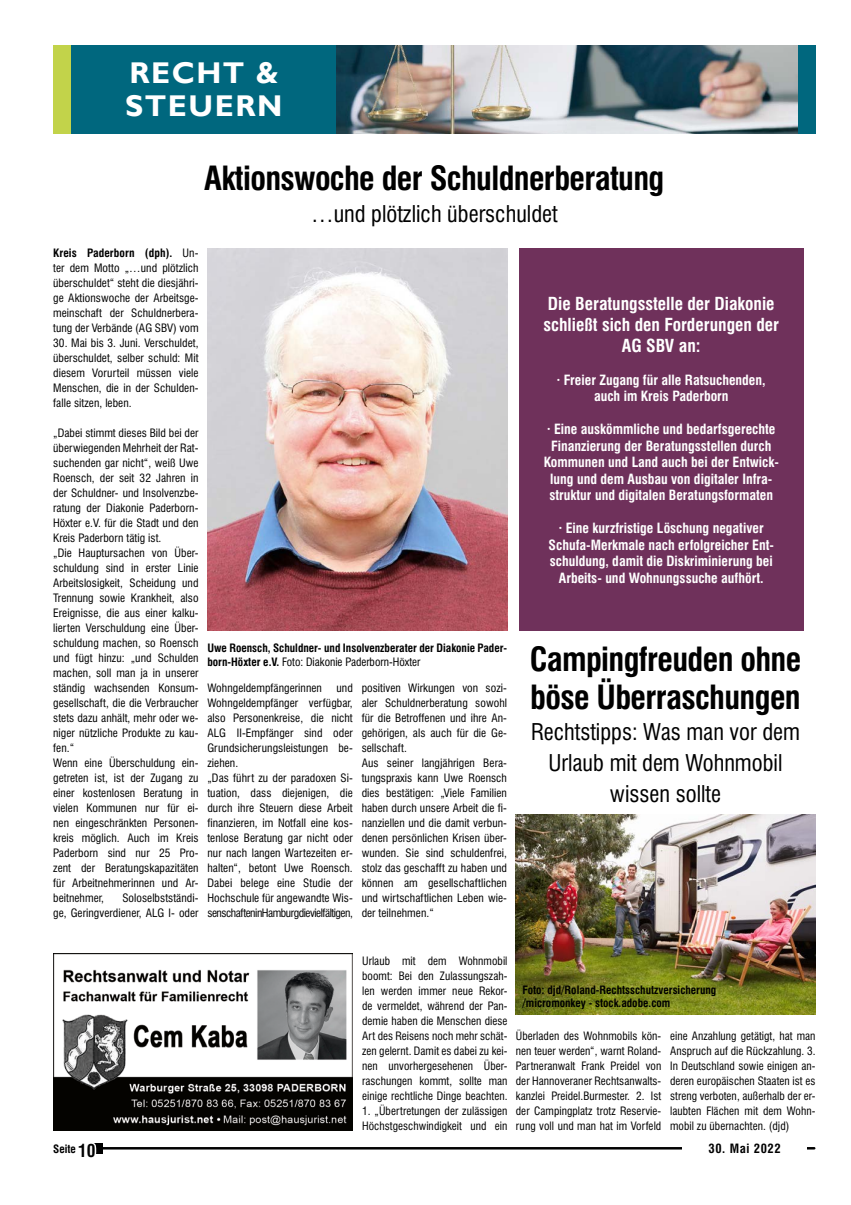
<style>
.page{position:relative;width:851px;height:1205px;background:#fff}
.page>*{position:absolute;margin:0;border:0;box-sizing:border-box;transform-origin:0 0}
.t1{font:700 condensed 32.5px/37.5px "Swiss 721 BT";letter-spacing:-.02em;color:#000}
.t2{font:700 30px/32.5px "Gill Sans";letter-spacing:.05em;color:#fff}
.t3{font:condensed 22.5px/31.2px "Swiss 721 BT";color:#000;text-align:center}
.t4{font:700 condensed 17.5px/21px "Swiss 721 BT";color:#fff;text-align:center}
.t5{font:700 condensed 13.75px/16.5px "Swiss 721 BT";color:#fff;text-align:center}
.t6{font:700 condensed 12.5px "Swiss 721 BT";letter-spacing:.05em;color:#000}
.t7{font:condensed 11.25px/15px "Swiss 721 BT";letter-spacing:.005em;color:#000;text-align:justify}
.t8{font:700 condensed 11.25px/13.5px "Swiss 721 BT";color:#000}
.s1{font-weight:700}
.s2{font-weight:400}
.s3{font-size:17.5px;color:#fff}
</style>
<div class="page">
<hr style="left:97px;top:1147px;width:717px;height:2px;background:#000">
<div style="left:92px;top:1143px;width:10px;height:10px;background:#000"></div>
<div style="left:682px;top:1136px;width:124px;height:24px;background:#fff"></div>
<div style="left:53px;top:45px;width:762px;height:89px;background:#00677e"></div>
<div style="left:53px;top:45px;width:18px;height:89px;background:#c2d34a"></div>
<img style="left:337px;top:45px;width:460px;height:89px">
<img style="left:53px;top:953px;width:300px;height:178px">
<img style="left:515px;top:814px;width:300px;height:200px">
<img style="left:207px;top:248px;width:300px;height:382px">
<div style="left:519px;top:248px;width:284px;height:382px;background:#6f315b"></div>
<h2 class="t2" style="left:125px;top:58px;width:159px">RECHT &amp;<br>STEUERN</h2>
<h1 class="t1" style="left:204px;top:160px;width:461px">Aktionswoche der Schuldnerberatung</h1>
<h3 class="t3" style="left:311px;top:198px;width:248px">…und plötzlich überschuldet</h3>
<p class="t7" style="left:53px;top:245px;width:147px"><span class="s1">Kreis Paderborn (dph).</span> Un&shy;ter dem Motto „…und plötzlich überschuldet“ steht die diesjähri&shy;ge Aktionswoche der Arbeitsge&shy;meinschaft der Schuldnerbera&shy;tung der Verbände (AG SBV) vom</p>
<p class="t7" style="left:53px;top:335px;width:147px">30. Mai bis 3. Juni. Verschuldet, überschuldet, selber schuld: Mit diesem Vorurteil müssen viele Menschen, die in der Schulden&shy;falle sitzen, leben.</p>
<p class="t7" style="left:53px;top:425px;width:147px;text-align:left">„Dabei stimmt dieses Bild bei der überwiegenden Mehrheit der Rat&shy;suchenden gar nicht“, weiß Uwe<br>Roensch, der seit 32 Jahren in der Schuldner- und Insolvenzbe&shy;ratung der Diakonie Paderborn-<br>Höxter e.V. für die Stadt und den<br>Kreis Paderborn tätig ist.<br>„Die Hauptursachen von Über&shy;schuldung sind in erster Linie<br>Arbeitslosigkeit, Scheidung und<br>Trennung sowie Krankheit, also<br>Ereignisse, die aus einer kalku&shy;lierten Verschuldung eine Über&shy;schuldung machen, so Roensch und fügt hinzu: „und Schulden machen, soll man ja in unserer ständig wachsenden Konsum&shy;gesellschaft, die die Verbraucher stets dazu anhält, mehr oder we&shy;niger nützliche Produkte zu kau&shy;fen.“<br>Wenn eine Überschuldung ein&shy;getreten ist, ist der Zugang zu einer kostenlosen Beratung in vielen Kommunen nur für ei&shy;nen eingeschränkten Personen&shy;kreis möglich. Auch im Kreis<br>Paderborn sind nur 25 Pro&shy;zent der Beratungskapazitäten für Arbeitnehmerinnen und Ar&shy;beitnehmer,</p>
<p class="t7" style="left:53px;top:890px;width:147px;text-align:right">Soloselbstständi-<br>ge, Geringverdiener, ALG I- oder</p>
<p class="t8" style="left:207px;top:641px;width:301px">Uwe Roensch, Schuldner- und Insolvenzberater der Diakonie Pader&shy;born-Höxter e.V. <span class="s2">Foto: Diakonie Paderborn-Höxter</span></p>
<p class="t7" style="left:207px;top:680px;width:116px">Wohngeldempfängerinnen</p>
<p class="t7" style="left:207px;top:680px;width:147px;text-align:left;text-indent:129px">und<br>Wohngeldempfänger verfügbar, also Personenkreise, die nicht<br>ALG II-Empfänger sind oder<br>Grundsicherungsleistungen be&shy;ziehen.<br>„Das führt zu der paradoxen Si&shy;tuation, dass diejenigen, die durch ihre Steuern diese Arbeit finanzieren, im Notfall eine kos&shy;tenlose Beratung gar nicht oder nur nach langen Wartezeiten er&shy;halten“, betont Uwe Roensch.<br>Dabei belege eine Studie der<br>Hochschule für angewandte Wis&shy;senschaften in Hamburg die vielfältigen,</p>
<p class="t7" style="left:361px;top:680px;width:147px;text-align:left">positiven Wirkungen von sozi&shy;aler Schuldnerberatung sowohl für die Betroffenen und ihre An&shy;gehörigen, als auch für die Ge&shy;sellschaft.<br>Aus seiner langjährigen Bera&shy;tungspraxis kann Uwe Roensch dies bestätigen: „Viele Familien haben durch unsere Arbeit die fi&shy;nanziellen und die damit verbun&shy;denen persönlichen Krisen über&shy;wunden. Sie sind schuldenfrei, stolz das geschafft zu haben und können am gesellschaftlichen und wirtschaftlichen Leben wie&shy;der teilnehmen.“</p>
<h3 class="t4" style="left:543px;top:293px;width:237px">Die Beratungsstelle der Diakonie schließt sich den Forderungen der<br>AG SBV an:</h3>
<p class="t5" style="left:557px;top:371px;width:210px">· Freier Zugang für alle Ratsuchenden, auch im Kreis Paderborn</p>
<p class="t5" style="left:543px;top:421px;width:237px">· Eine auskömmliche und bedarfsgerechte Finanzierung der Beratungsstellen durch Kommunen und Land auch bei der Entwick&shy;lung und dem Ausbau von digitaler Infra&shy;struktur und digitalen Beratungsformaten</p>
<p class="t5" style="left:548px;top:520px;width:227px">· Eine kurzfristige Löschung negativer Schufa-Merkmale nach erfolgreicher Ent&shy;schuldung, damit die Diskriminierung bei Arbeits- und Wohnungssuche aufhört.</p>
<h1 class="t1" style="left:529px;top:641px;width:273px">Campingfreuden ohne böse Überraschungen</h1>
<h3 class="t3" style="left:531px;top:716px;width:270px">Rechtstipps: Was man vor dem<br>Urlaub mit dem Wohnmobil wissen sollte</h3>
<p class="t7" style="left:362px;top:953px;width:147px">Urlaub mit dem Wohnmobil boomt: Bei den Zulassungszah&shy;len werden immer neue Rekor&shy;de vermeldet, während der Pan&shy;demie haben die Menschen diese Art des Reisens noch mehr schät&shy;zen gelernt. Damit es dabei zu kei&shy;nen unvorhergesehenen Über&shy;raschungen kommt, sollte man einige rechtliche Dinge beachten.</p>
<p class="t7" style="left:362px;top:1103px;width:147px">1. „Übertretungen der zulässigen<br>Höchstgeschwindigkeit und ein</p>
<p class="t8" style="left:522px;top:983px;width:195px">Foto: djd/Roland-Rechtsschutzversicherung /micromonkey - stock.adobe.com</p>
<p class="t7" style="left:516px;top:1028px;width:147px">Überladen des Wohnmobils kön&shy;nen teuer werden“, warnt Roland-Partneranwalt Frank Preidel von der Hannoveraner Rechtsanwalts&shy;kanzlei Preidel.Burmester. 2. Ist der Campingplatz trotz Reservie&shy;rung voll und man hat im Vorfeld</p>
<p class="t7" style="left:670px;top:1029px;width:147px">eine Anzahlung getätigt, hat man Anspruch auf die Rückzahlung. 3.<br>In Deutschland sowie einigen an&shy;deren europäischen Staaten ist es streng verboten, außerhalb der er&shy;laubten Flächen mit dem Wohn&shy;mobil zu übernachten. (djd)</p>
<p class="t8" style="left:53px;top:1142px;width:44px">Seite <span class="s3">10</span></p>
<p class="t6" style="left:708px;top:1141px;width:74px">30. Mai 2022</p>
</div>
